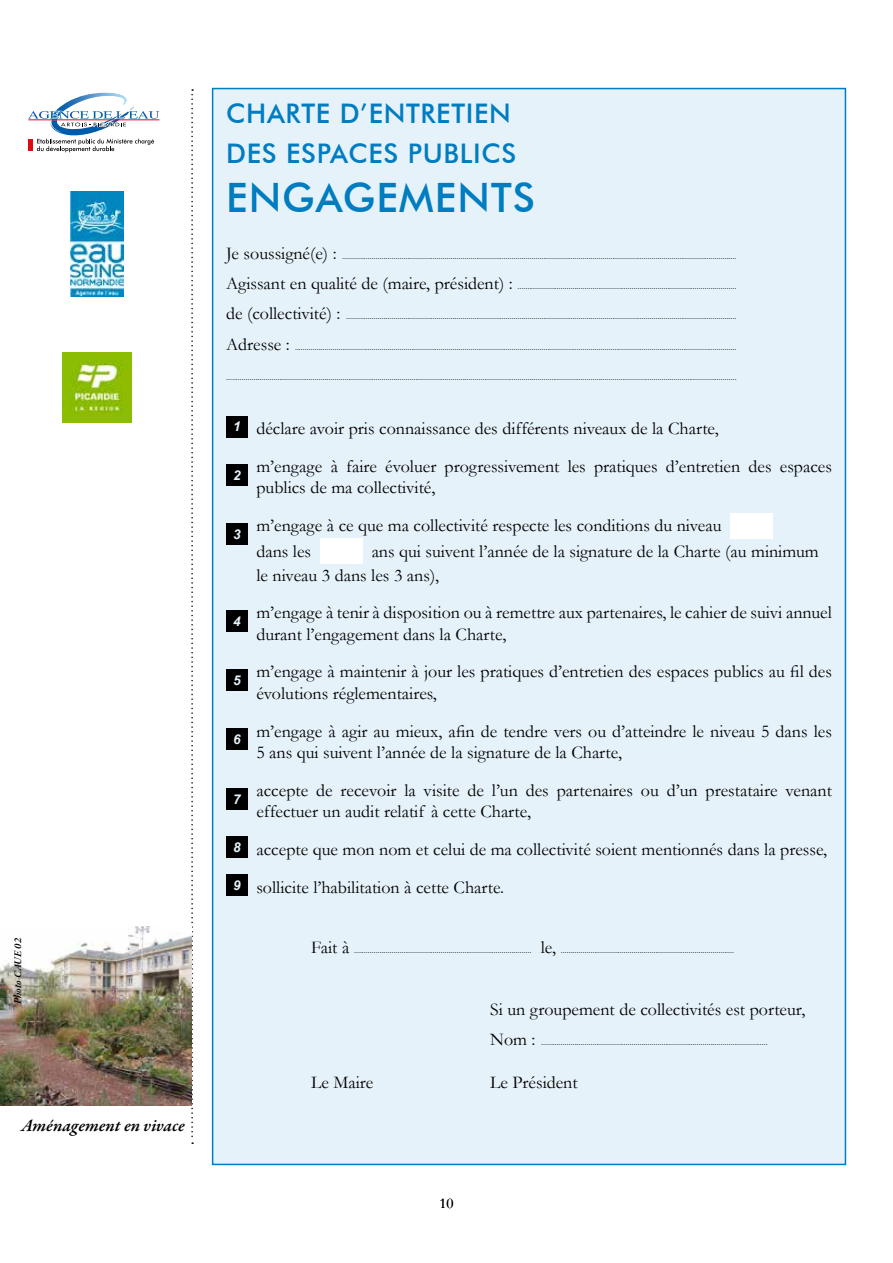
<style>
.page{position:relative;width:893px;height:1263px;background:#fff}
.page>*{position:absolute;margin:0;border:0;box-sizing:border-box;transform-origin:0 0}
.t1{font:500 40.5px "Futura BT";letter-spacing:.025em;color:#007cc1}
.t2{font:500 27px/40.5px "Futura BT";letter-spacing:.025em;color:#007cc1}
.t3{font:18px/21.6px "Garamond";color:#000}
.t4{font:italic 600 18px "Garamond Premr Pro";color:#000}
.t5{font:15px "Garamond";color:#000}
.t6{font:italic 700 13.5px "Arial";color:#fff}
.t7{font:italic 600 10.5px "Garamond Premr Pro";color:#000}
.t8{font:9px "Garamond";color:#000}
.s1{font-size:18px}
</style>
<div class="page">
<svg style="left:191px;top:89px;width:2px;height:1055px"></svg>
<div style="left:213px;top:89px;width:632px;height:1075px;background:#e6f2f9"></div>
<div style="left:226px;top:416px;width:21px;height:21px;background:#000"></div>
<div style="left:226px;top:464px;width:21px;height:21px;background:#000"></div>
<div style="left:226px;top:523px;width:21px;height:21px;background:#000"></div>
<div style="left:730px;top:513px;width:43px;height:25px;background:#fff"></div>
<div style="left:320px;top:538px;width:43px;height:26px;background:#fff"></div>
<div style="left:226px;top:610px;width:21px;height:22px;background:#000"></div>
<div style="left:226px;top:670px;width:21px;height:21px;background:#000"></div>
<div style="left:226px;top:729px;width:21px;height:21px;background:#000"></div>
<div style="left:226px;top:788px;width:21px;height:21px;background:#000"></div>
<div style="left:226px;top:837px;width:21px;height:21px;background:#000"></div>
<div style="left:226px;top:874px;width:21px;height:22px;background:#000"></div>
<svg style="left:28px;top:93px;width:132px;height:59px"></svg>
<div style="left:28px;top:139px;width:5px;height:12px;background:#e30613"></div>
<img style="left:71px;top:191px;width:52px;height:105px">
<img style="left:62px;top:353px;width:70px;height:69px">
<img style="left:0;top:926px;width:191px;height:180px">
<p class="t7" style="left:11px;top:1004px;width:67px;rotate:-90deg">Photo CAUE 02</p>
<h3 class="t4" style="left:21px;top:1115px;width:165px">Aménagement en vivace</h3>
<h2 class="t2" style="left:226px;top:92px;width:292px">CHARTE D’ENTRETIEN<br>DES ESPACES PUBLICS</h2>
<h1 class="t1" style="left:226px;top:173px;width:310px">ENGAGEMENTS</h1>
<p class="t8" style="left:226px;top:250px;width:512px"><span class="s1">Je soussigné(e) :</span> ........................................................................................................................................................................................................</p>
<p class="t8" style="left:226px;top:280px;width:512px"><span class="s1">Agissant en qualité de (maire, président) :</span> ...............................................................................................................</p>
<p class="t8" style="left:226px;top:311px;width:512px"><span class="s1">de (collectivité) :</span> ......................................................................................................................................................................................................</p>
<p class="t8" style="left:226px;top:341px;width:512px"><span class="s1">Adresse :</span> ................................................................................................................................................................................................................................</p>
<p class="t8" style="left:226px;top:371px;width:512px">...................................................................................................................................................................................................................................................................</p>
<h3 class="t3" style="left:233px;top:417px;width:487px"><sup>1</sup> déclare avoir pris connaissance des différents niveaux de la Charte,</h3>
<h3 class="t6" style="left:233px;top:466px;width:9px">2</h3>
<h3 class="t3" style="left:256px;top:455px;width:577px">m’engage à faire évoluer progressivement les pratiques d’entretien des espaces publics de ma collectivité,</h3>
<h3 class="t3" style="left:256px;top:512px;width:467px;line-height:25.5px;text-indent:-23px"><sub>3</sub> m’engage à ce que ma collectivité respecte les conditions du niveau dans les</h3>
<h3 class="t3" style="left:256px;top:538px;width:564px;line-height:24px;text-indent:115px">ans qui suivent l’année de la signature de la Charte (au minimum le niveau 3 dans les 3 ans),</h3>
<h3 class="t6" style="left:233px;top:612px;width:9px">4</h3>
<h3 class="t3" style="left:256px;top:601px;width:577px">m’engage à tenir à disposition ou à remettre aux partenaires, le cahier de suivi annuel durant l’engagement dans la Charte,</h3>
<h3 class="t6" style="left:233px;top:671px;width:9px">5</h3>
<h3 class="t3" style="left:256px;top:660px;width:577px">m’engage à maintenir à jour les pratiques d’entretien des espaces publics au fil des évolutions réglementaires,</h3>
<h3 class="t6" style="left:233px;top:731px;width:9px">6</h3>
<h3 class="t3" style="left:256px;top:720px;width:577px">m’engage à agir au mieux, afin de tendre vers ou d’atteindre le niveau 5 dans les<br>5 ans qui suivent l’année de la signature de la Charte,</h3>
<h3 class="t6" style="left:233px;top:790px;width:9px">7</h3>
<h3 class="t3" style="left:256px;top:779px;width:577px">accepte de recevoir la visite de l’un des partenaires ou d’un prestataire venant effectuer un audit relatif à cette Charte,</h3>
<h3 class="t3" style="left:233px;top:830px;width:596px;line-height:37.7px"><sup>8</sup> accepte que mon nom et celui de ma collectivité soient mentionnés dans la presse,<br><sup>9</sup> sollicite l’habilitation à cette Charte.</h3>
<p class="t8" style="left:311px;top:944px;width:424px"><span class="s1">Fait à</span> .......................................................................................... <span class="s1">le,</span> ........................................................................................</p>
<h3 class="t3" style="left:490px;top:998px;width:317px">Si un groupement de collectivités est porteur,</h3>
<p class="t8" style="left:490px;top:1036px;width:279px"><span class="s1">Nom :</span> ...................................................................................................................</p>
<h3 class="t3" style="left:311px;top:1071px;width:64px">Le Maire</h3>
<h3 class="t3" style="left:490px;top:1071px;width:89px">Le Président</h3>
<h3 class="t5" style="left:439px;top:1193px;width:16px">10</h3>
</div>
